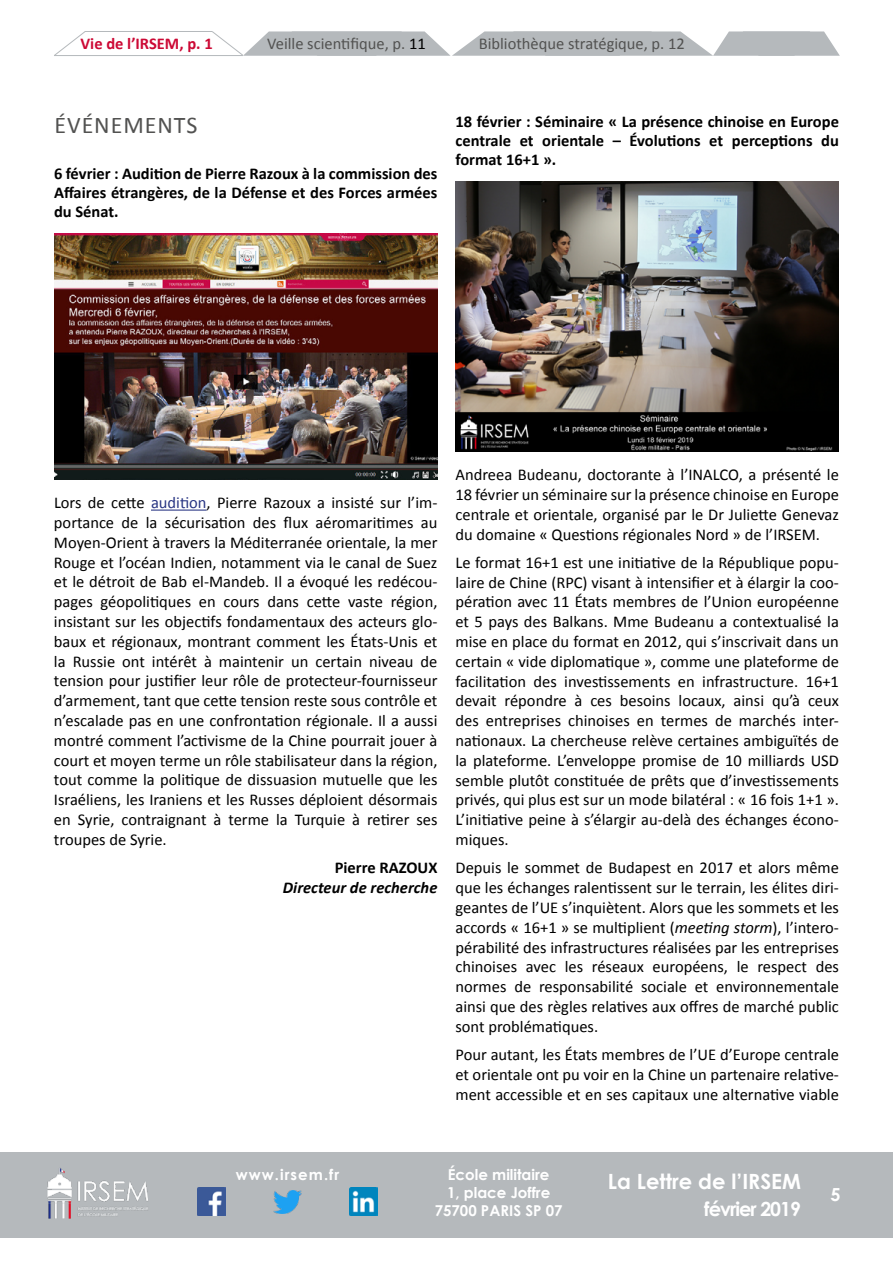
<style>
.page{position:relative;width:893px;height:1263px;background:#fff}
.page>*{position:absolute;margin:0;border:0;box-sizing:border-box;transform-origin:0 0}
.t1{font:24px "Calibri";letter-spacing:.04em;color:#525251}
.t2{font:700 21px "Century Gothic";color:#fff}
.t3{font:700 19.5px "Century Gothic";letter-spacing:-.05em;color:#fff}
.t4{font:700 18px "Century Gothic";color:#fff}
.t5{font:16.5px/19.8px "Calibri";color:#000;text-align:justify}
.t6{font:700 16.5px/18.9px "Calibri";color:#000;text-align:justify}
.t7{font:16.5px "Calibri";color:#525251}
.t8{font:italic 700 16.5px "Calibri";color:#000}
.t9{font:700 16.5px "Calibri";color:#cc0935}
.t10{font:700 15px/18px "Century Gothic";color:#fff;text-align:center}
.t11{font:700 15px "Century Gothic";letter-spacing:.07em;color:#fff}
.s1{color:#000}
.s2{color:#283583}
.s3{font-style:italic}
</style>
<div class="page">
<svg style="left:54px;top:31px;width:31px;height:24px"></svg>
<hr style="left:54px;top:55px;width:189px;height:1px;background:#b5b9bc">
<hr style="left:85px;top:31px;width:127px;height:1px;background:#b5b9bc">
<svg style="left:212px;top:31px;width:628px;height:25px"></svg>
<div style="left:0;top:1152px;width:893px;height:85px;background:#b5b9bc"></div>
<img style="left:47px;top:1168px;width:101px;height:51px">
<img style="left:197px;top:1188px;width:28px;height:28px">
<img style="left:273px;top:1190px;width:28px;height:23px">
<img style="left:349px;top:1188px;width:29px;height:28px">
<hr style="left:151px;top:509px;width:56px;height:2px;background:#283583">
<img style="left:54px;top:233px;width:383px;height:247px">
<img style="left:455px;top:181px;width:384px;height:271px">
<p class="t9" style="left:81px;top:33px;width:134px">Vie de l’IRSEM, p. 1</p>
<p class="t7" style="left:267px;top:33px;width:160px">Veille scientifique, p. <span class="s1">11</span></p>
<p class="t7" style="left:479px;top:33px;width:208px">Bibliothèque stratégique, p. 12</p>
<h1 class="t1" style="left:54px;top:110px;width:145px">ÉVÉNEMENTS</h1>
<p class="t6" style="left:54px;top:164px;width:385px">6 février : Audition de Pierre Razoux à la commission des Affaires étrangères, de la Défense et des Forces armées du Sénat.</p>
<p class="t6" style="left:455px;top:112px;width:385px">18 février : Séminaire « La présence chinoise en Europe centrale et orientale – Évolutions et perceptions du format 16+1 ».</p>
<p class="t5" style="left:54px;top:493px;width:385px">Lors de cette <span class="s2">audition</span>, Pierre Razoux a insisté sur l’im&shy;portance de la sécurisation des flux aéromaritimes au Moyen-Orient à travers la Méditerranée orientale, la mer Rouge et l’océan Indien, notamment via le canal de Suez et le détroit de Bab el-Mandeb. Il a évoqué les redécou&shy;pages géopolitiques en cours dans cette vaste région, insistant sur les objectifs fondamentaux des acteurs glo&shy;baux et régionaux, montrant comment les États-Unis et la Russie ont intérêt à maintenir un certain niveau de tension pour justifier leur rôle de protecteur-fournisseur d’armement, tant que cette tension reste sous contrôle et n’escalade pas en une confrontation régionale. Il a aussi montré comment l’activisme de la Chine pourrait jouer à court et moyen terme un rôle stabilisateur dans la région, tout comme la politique de dissuasion mutuelle que les Israéliens, les Iraniens et les Russes déploient désormais en Syrie, contraignant à terme la Turquie à retirer ses troupes de Syrie.</p>
<p class="t6" style="left:335px;top:858px;width:104px">Pierre RAZOUX</p>
<p class="t8" style="left:283px;top:877px;width:156px">Directeur de recherche</p>
<p class="t5" style="left:455px;top:465px;width:385px">Andreea Budeanu, doctorante à l’INALCO, a présenté le 18 février un séminaire sur la présence chinoise en Europe centrale et orientale, organisé par le Dr Juliette Genevaz du domaine « Questions régionales Nord » de l’IRSEM.</p>
<p class="t5" style="left:455px;top:552px;width:385px">Le format 16+1 est une initiative de la République popu&shy;laire de Chine (RPC) visant à intensifier et à élargir la coo&shy;pération avec 11 États membres de l’Union européenne et 5 pays des Balkans. Mme Budeanu a contextualisé la mise en place du format en 2012, qui s’inscrivait dans un certain « vide diplomatique », comme une plateforme de facilitation des investissements en infrastructure. 16+1 devait répondre à ces besoins locaux, ainsi qu’à ceux des entreprises chinoises en termes de marchés inter&shy;nationaux. La chercheuse relève certaines ambiguïtés de la plateforme. L’enveloppe promise de 10 milliards USD semble plutôt constituée de prêts que d’investissements privés, qui plus est sur un mode bilatéral : « 16 fois 1+1 ».<br>L’initiative peine à s’élargir au-delà des échanges écono&shy;miques.</p>
<p class="t5" style="left:455px;top:858px;width:385px">Depuis le sommet de Budapest en 2017 et alors même que les échanges ralentissent sur le terrain, les élites diri&shy;geantes de l’UE s’inquiètent. Alors que les sommets et les accords « 16+1 » se multiplient (<span class="s3">meeting storm</span>), l’intero&shy;pérabilité des infrastructures réalisées par les entreprises chinoises avec les réseaux européens, le respect des normes de responsabilité sociale et environnementale ainsi que des règles relatives aux offres de marché public sont problématiques.</p>
<p class="t5" style="left:455px;top:1045px;width:385px">Pour autant, les États membres de l’UE d’Europe centrale et orientale ont pu voir en la Chine un partenaire relative&shy;ment accessible et en ses capitaux une alternative viable</p>
<p class="t11" style="left:236px;top:1163px;width:105px">www.irsem.fr</p>
<p class="t10" style="left:435px;top:1165px;width:129px">École militaire<br>1, place Joffre<br>75700 PARIS SP 07</p>
<p class="t2" style="left:608px;top:1165px;width:195px">La Lettre de l’IRSEM</p>
<p class="t3" style="left:704px;top:1194px;width:98px">février 2019</p>
<p class="t4" style="left:830px;top:1181px;width:12px">5</p>
</div>
